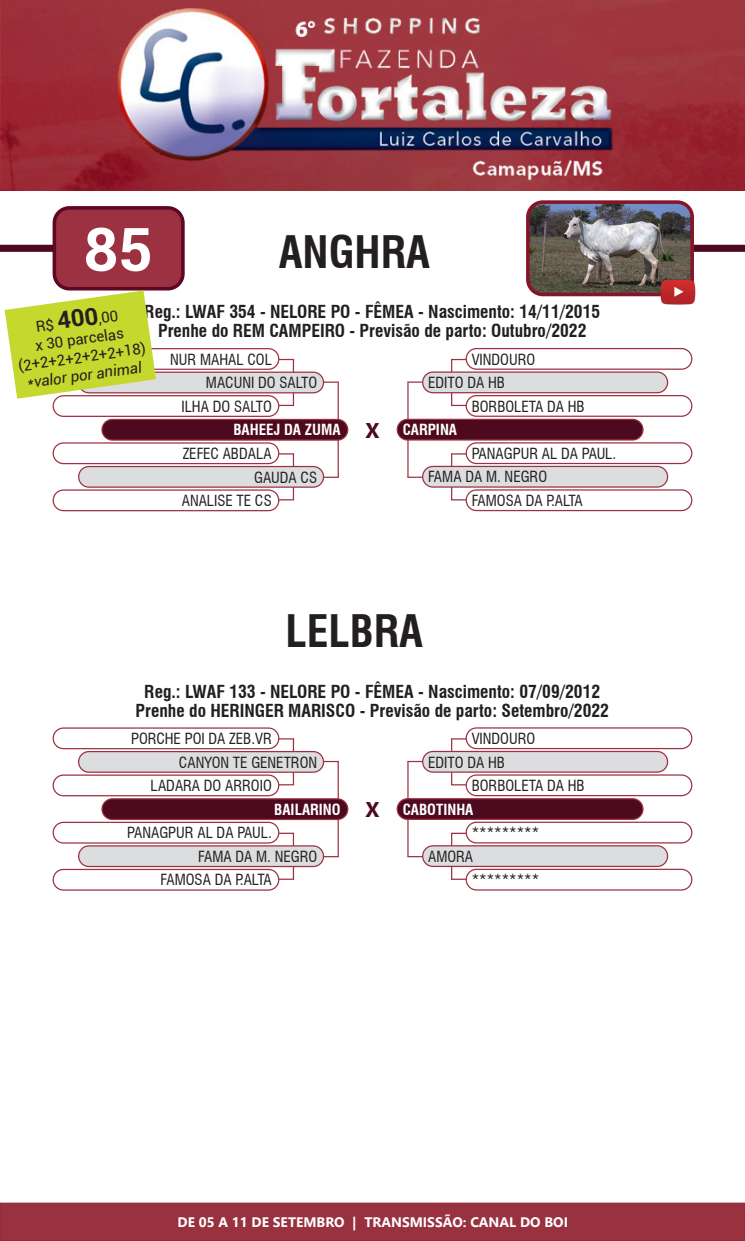
<style>
.page{position:relative;width:745px;height:1241px;background:#fff}
.page>*{position:absolute;margin:0;border:0;box-sizing:border-box;transform-origin:0 0}
.t1{font:700 60px "Roboto";color:#fff}
.t2{font:700 condensed 43.75px "Swiss 721 BT";color:#231f20}
.t3{font:700 21.25px "Segoe UI";color:#4d091e}
.t4{font:700 condensed 17.5px "Swiss 721 BT";color:#231f20}
.t5{font:condensed 15px "Swiss 721 BT";color:#231f20}
.t6{font:700 condensed 15px "Swiss 721 BT";color:#fff}
.t7{font:15px/18px "Roboto";color:#231f20;text-align:center}
.t8{font:italic 15px "Roboto";color:#231f20}
.t9{font:700 13.75px "Segoe UI";color:#fff}
.s1{font-weight:700;font-size:23.75px}
</style>
<div class="page">
<div style="left:0;top:1202px;width:744px;height:38px;background:#98323e;border:1px solid #982a3a"></div>
<img style="left:0;top:0;width:744px;height:190px">
<div style="left:674px;top:245px;width:70px;height:7px;background:#4d091e"></div>
<div style="left:0;top:245px;width:74px;height:7px;background:#4d091e"></div>
<img style="left:530px;top:205px;width:161px;height:86px">
<div style="left:525px;top:200px;width:168px;height:96px;border:4px solid #871429;border-radius:15px"></div>
<svg style="left:451px;top:453px;width:14px;height:12px"></svg>
<svg style="left:450px;top:487px;width:16px;height:13px"></svg>
<svg style="left:451px;top:359px;width:14px;height:12px"></svg>
<svg style="left:450px;top:393px;width:16px;height:13px"></svg>
<svg style="left:278px;top:453px;width:16px;height:13px"></svg>
<svg style="left:278px;top:487px;width:16px;height:13px"></svg>
<svg style="left:278px;top:359px;width:16px;height:12px"></svg>
<svg style="left:278px;top:393px;width:16px;height:13px"></svg>
<div style="left:102px;top:419px;width:245px;height:21px;background:#4d091e;border-radius:10px"></div>
<div style="left:101px;top:419px;width:247px;height:21px;border:1px solid #9d3143;border-radius:10px"></div>
<div style="left:397px;top:419px;width:245px;height:21px;background:#4d091e;border-radius:10px"></div>
<div style="left:396px;top:418px;width:247px;height:22px;border:1px solid #9d3143;border-radius:10px"></div>
<div style="left:79px;top:466px;width:244px;height:21px;background:#dcdddf;border-radius:10px"></div>
<div style="left:78px;top:466px;width:246px;height:21px;border:1px solid #9d3143;border-radius:10px"></div>
<div style="left:422px;top:466px;width:245px;height:21px;background:#dcdddf;border-radius:10px"></div>
<div style="left:422px;top:465px;width:245px;height:22px;border:1px solid #9d3143;border-radius:10px"></div>
<div style="left:79px;top:372px;width:244px;height:21px;background:#dcdddf;border-radius:10px"></div>
<div style="left:78px;top:371px;width:246px;height:22px;border:1px solid #9d3143;border-radius:10px"></div>
<div style="left:422px;top:372px;width:245px;height:20px;background:#dcdddf;border-radius:10px"></div>
<div style="left:422px;top:371px;width:245px;height:22px;border:1px solid #9d3143;border-radius:10px"></div>
<div style="left:53px;top:442px;width:226px;height:22px;border:1px solid #9d3143;border-radius:10px"></div>
<div style="left:465px;top:442px;width:227px;height:22px;border:1px solid #9d3143;border-radius:10px"></div>
<div style="left:53px;top:348px;width:226px;height:22px;border:1px solid #9d3143;border-radius:10px"></div>
<div style="left:465px;top:348px;width:227px;height:22px;border:1px solid #9d3143;border-radius:10px"></div>
<div style="left:53px;top:489px;width:226px;height:22px;border:1px solid #9d3143;border-radius:10px"></div>
<div style="left:465px;top:489px;width:227px;height:22px;border:1px solid #9d3143;border-radius:10px"></div>
<div style="left:53px;top:395px;width:226px;height:22px;border:1px solid #9d3143;border-radius:10px"></div>
<div style="left:465px;top:395px;width:227px;height:22px;border:1px solid #9d3143;border-radius:10px"></div>
<hr style="left:337px;top:382px;width:1px;height:37px;background:#9d3143">
<svg style="left:323px;top:381px;width:15px;height:2px"></svg>
<hr style="left:337px;top:440px;width:1px;height:37px;background:#9d3143">
<svg style="left:323px;top:476px;width:15px;height:2px"></svg>
<hr style="left:407px;top:382px;width:1px;height:37px;background:#9d3143">
<svg style="left:407px;top:381px;width:15px;height:1px"></svg>
<hr style="left:407px;top:440px;width:1px;height:37px;background:#9d3143">
<svg style="left:407px;top:476px;width:15px;height:2px"></svg>
<div style="left:54px;top:208px;width:129px;height:81px;background:#9c3142;border-radius:15px"></div>
<div style="left:53px;top:206px;width:131px;height:84px;border:4px solid #5f0723;border-radius:15px"></div>
<img style="left:659px;top:280px;width:35px;height:25px">
<svg style="left:451px;top:832px;width:14px;height:13px"></svg>
<svg style="left:450px;top:866px;width:16px;height:13px"></svg>
<svg style="left:451px;top:738px;width:14px;height:12px"></svg>
<svg style="left:450px;top:772px;width:16px;height:13px"></svg>
<svg style="left:278px;top:832px;width:16px;height:13px"></svg>
<svg style="left:278px;top:867px;width:16px;height:12px"></svg>
<svg style="left:278px;top:738px;width:16px;height:12px"></svg>
<svg style="left:278px;top:772px;width:16px;height:13px"></svg>
<div style="left:102px;top:798px;width:245px;height:21px;background:#4d091e;border-radius:10px"></div>
<div style="left:101px;top:798px;width:247px;height:22px;border:1px solid #9d3143;border-radius:10px"></div>
<div style="left:397px;top:798px;width:245px;height:21px;background:#4d091e;border-radius:10px"></div>
<div style="left:396px;top:798px;width:247px;height:21px;border:1px solid #9d3143;border-radius:10px"></div>
<div style="left:79px;top:845px;width:244px;height:21px;background:#dcdddf;border-radius:10px"></div>
<div style="left:78px;top:845px;width:246px;height:22px;border:1px solid #9d3143;border-radius:10px"></div>
<div style="left:422px;top:845px;width:245px;height:21px;background:#dcdddf;border-radius:10px"></div>
<div style="left:422px;top:845px;width:245px;height:21px;border:1px solid #9d3143;border-radius:10px"></div>
<div style="left:79px;top:751px;width:244px;height:21px;background:#dcdddf;border-radius:10px"></div>
<div style="left:78px;top:750px;width:246px;height:22px;border:1px solid #9d3143;border-radius:10px"></div>
<div style="left:422px;top:751px;width:245px;height:21px;background:#dcdddf;border-radius:10px"></div>
<div style="left:422px;top:750px;width:245px;height:22px;border:1px solid #9d3143;border-radius:10px"></div>
<div style="left:53px;top:821px;width:226px;height:22px;border:1px solid #9d3143;border-radius:10px"></div>
<div style="left:465px;top:821px;width:227px;height:22px;border:1px solid #9d3143;border-radius:10px"></div>
<div style="left:53px;top:727px;width:226px;height:22px;border:1px solid #9d3143;border-radius:10px"></div>
<div style="left:465px;top:727px;width:227px;height:22px;border:1px solid #9d3143;border-radius:10px"></div>
<div style="left:53px;top:868px;width:226px;height:22px;border:1px solid #9d3143;border-radius:10px"></div>
<div style="left:465px;top:868px;width:227px;height:22px;border:1px solid #9d3143;border-radius:10px"></div>
<div style="left:53px;top:774px;width:226px;height:22px;border:1px solid #9d3143;border-radius:10px"></div>
<div style="left:465px;top:774px;width:227px;height:22px;border:1px solid #9d3143;border-radius:10px"></div>
<hr style="left:337px;top:761px;width:1px;height:37px;background:#9d3143">
<svg style="left:323px;top:760px;width:15px;height:2px"></svg>
<hr style="left:337px;top:819px;width:1px;height:37px;background:#9d3143">
<svg style="left:323px;top:855px;width:15px;height:2px"></svg>
<hr style="left:407px;top:761px;width:1px;height:37px;background:#9d3143">
<svg style="left:407px;top:760px;width:15px;height:2px"></svg>
<hr style="left:407px;top:819px;width:1px;height:37px;background:#9d3143">
<svg style="left:407px;top:855px;width:15px;height:2px"></svg>
<svg style="left:5px;top:290px;width:151px;height:108px"></svg>
<p class="t1" style="left:84px;top:207px;width:70px">85</p>
<p class="t2" style="left:278px;top:225px;width:153px">ANGHRA</p>
<p class="t4" style="left:144px;top:301px;width:457px">Reg.: LWAF 354 - NELORE PO - FÊMEA - Nascimento: 14/11/2015</p>
<p class="t4" style="left:158px;top:320px;width:429px">Prenhe do REM CAMPEIRO - Previsão de parto: Outubro/2022</p>
<p class="t7" style="left:35px;top:317px;width:84px;rotate:-8deg">R$ <span class="s1">400</span>,00</p>
<p class="t7" style="left:14px;top:339px;width:130px;rotate:-8deg">x 30 parcelas (2+2+2+2+2+2+18)</p>
<p class="t5" style="left:170px;top:350px;width:103px">NUR MAHAL COL</p>
<p class="t5" style="left:471px;top:350px;width:65px">VINDOURO</p>
<p class="t8" style="left:26px;top:372px;width:117px;rotate:-8deg">*valor por animal</p>
<p class="t5" style="left:206px;top:374px;width:113px">MACUNI DO SALTO</p>
<p class="t5" style="left:428px;top:373px;width:78px">EDITO DA HB</p>
<p class="t5" style="left:181px;top:397px;width:92px">ILHA DO SALTO</p>
<p class="t5" style="left:471px;top:397px;width:114px">BORBOLETA DA HB</p>
<p class="t6" style="left:233px;top:421px;width:109px">BAHEEJ DA ZUMA</p>
<p class="t3" style="left:365px;top:410px;width:15px">X</p>
<p class="t6" style="left:402px;top:421px;width:56px">CARPINA</p>
<p class="t5" style="left:254px;top:468px;width:65px">GAUDA CS</p>
<p class="t5" style="left:428px;top:468px;width:120px">FAMA DA M. NEGRO</p>
<p class="t5" style="left:182px;top:444px;width:91px">ZEFEC ABDALA</p>
<p class="t5" style="left:471px;top:444px;width:146px">PANAGPUR AL DA PAUL.</p>
<p class="t5" style="left:182px;top:491px;width:91px">ANALISE TE CS</p>
<p class="t5" style="left:471px;top:491px;width:113px">FAMOSA DA P.ALTA</p>
<p class="t2" style="left:285px;top:604px;width:139px">LELBRA</p>
<p class="t4" style="left:144px;top:680px;width:457px">Reg.: LWAF 133 - NELORE PO - FÊMEA - Nascimento: 07/09/2012</p>
<p class="t4" style="left:135px;top:699px;width:474px">Prenhe do HERINGER MARISCO - Previsão de parto: Setembro/2022</p>
<p class="t5" style="left:131px;top:729px;width:142px">PORCHE POI DA ZEB.VR</p>
<p class="t5" style="left:471px;top:729px;width:65px">VINDOURO</p>
<p class="t5" style="left:179px;top:753px;width:140px">CANYON TE GENETRON</p>
<p class="t5" style="left:428px;top:753px;width:78px">EDITO DA HB</p>
<p class="t5" style="left:150px;top:776px;width:123px">LADARA DO ARROIO</p>
<p class="t5" style="left:471px;top:776px;width:114px">BORBOLETA DA HB</p>
<p class="t6" style="left:274px;top:800px;width:68px">BAILARINO</p>
<p class="t3" style="left:365px;top:789px;width:15px">X</p>
<p class="t6" style="left:402px;top:800px;width:72px">CABOTINHA</p>
<p class="t5" style="left:198px;top:847px;width:120px">FAMA DA M. NEGRO</p>
<p class="t5" style="left:428px;top:847px;width:46px">AMORA</p>
<p class="t5" style="left:127px;top:823px;width:146px">PANAGPUR AL DA PAUL.</p>
<p class="t5" style="left:471px;top:823px;width:69px">*********</p>
<p class="t5" style="left:160px;top:870px;width:113px">FAMOSA DA P.ALTA</p>
<p class="t5" style="left:471px;top:870px;width:69px">*********</p>
<p class="t9" style="left:177px;top:1208px;width:391px">DE 05 A 11 DE SETEMBRO | TRANSMISSÃO: CANAL DO BOI</p>
</div>
